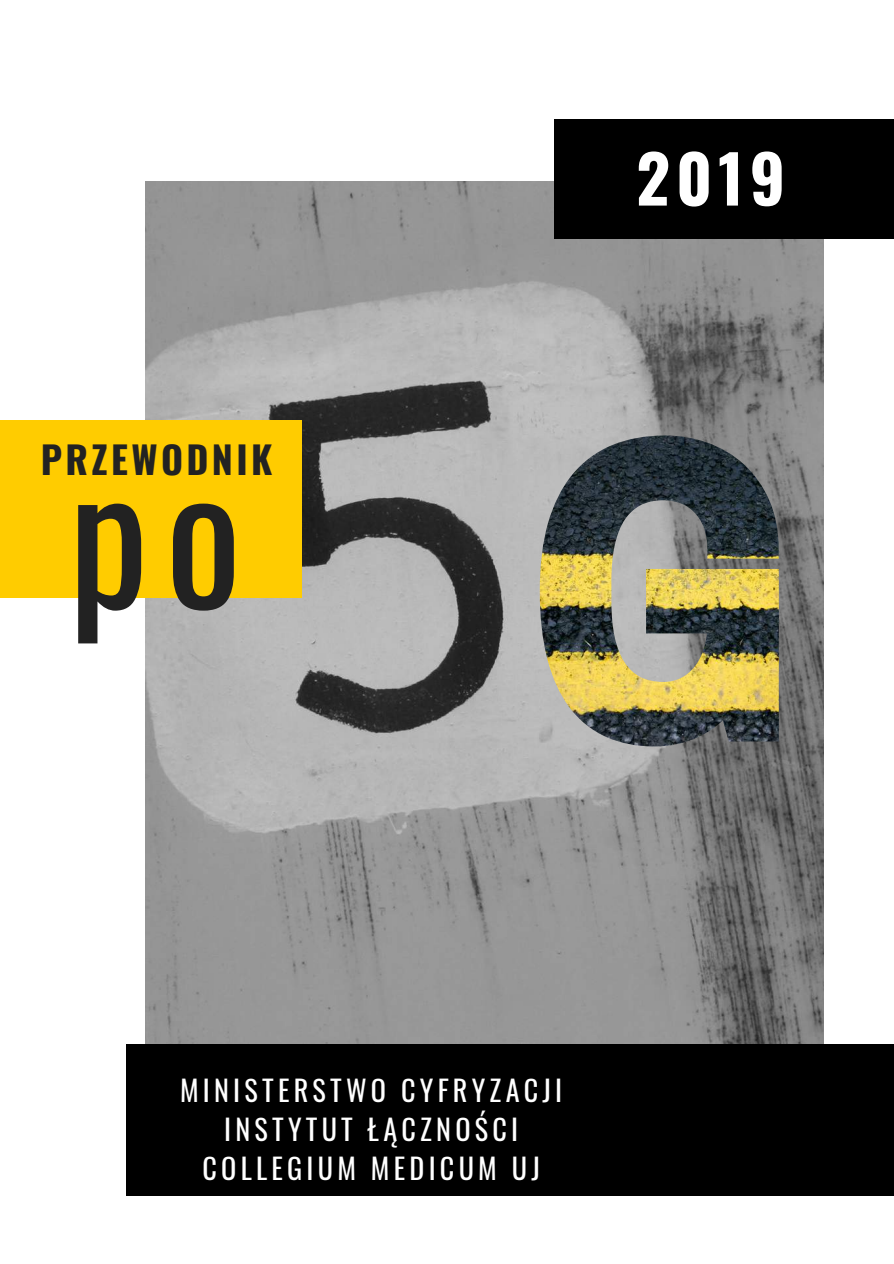
<style>
.page{position:relative;width:894px;height:1264px;background:#fff}
.page>*{position:absolute;margin:0;border:0;box-sizing:border-box;transform-origin:0 0}
.t1{font:180.15px "Oswald";color:#222}
.t2{font:700 65.85px "Oswald";color:#fff}
.t3{font:700 37.65px "Oswald";letter-spacing:.09em;color:#222}
.t4{font:28.2px/39.5px "Oswald";letter-spacing:.15em;color:#fff;text-align:center}
</style>
<div class="page">
<img style="left:146px;top:182px;width:676px;height:862px">
<div style="left:0;top:420px;width:301px;height:177px;background:#fc0"></div>
<div style="left:553px;top:119px;width:340px;height:119px;background:#000"></div>
<div style="left:127px;top:1044px;width:766px;height:151px;background:#000"></div>
<img style="left:539px;top:435px;width:239px;height:311px">
<h3 class="t3" style="left:41px;top:429px;width:233px">PRZEWODNIK</h3>
<h1 class="t1" style="left:68px;top:394px;width:175px">po</h1>
<h2 class="t2" style="left:636px;top:127px;width:150px">2019</h2>
<p class="t4" style="left:180px;top:1069px;width:383px">MINISTERSTWO CYFRYZACJI<br>INSTYTUT ŁĄCZNOŚCI<br>COLLEGIUM MEDICUM UJ</p>
</div>
